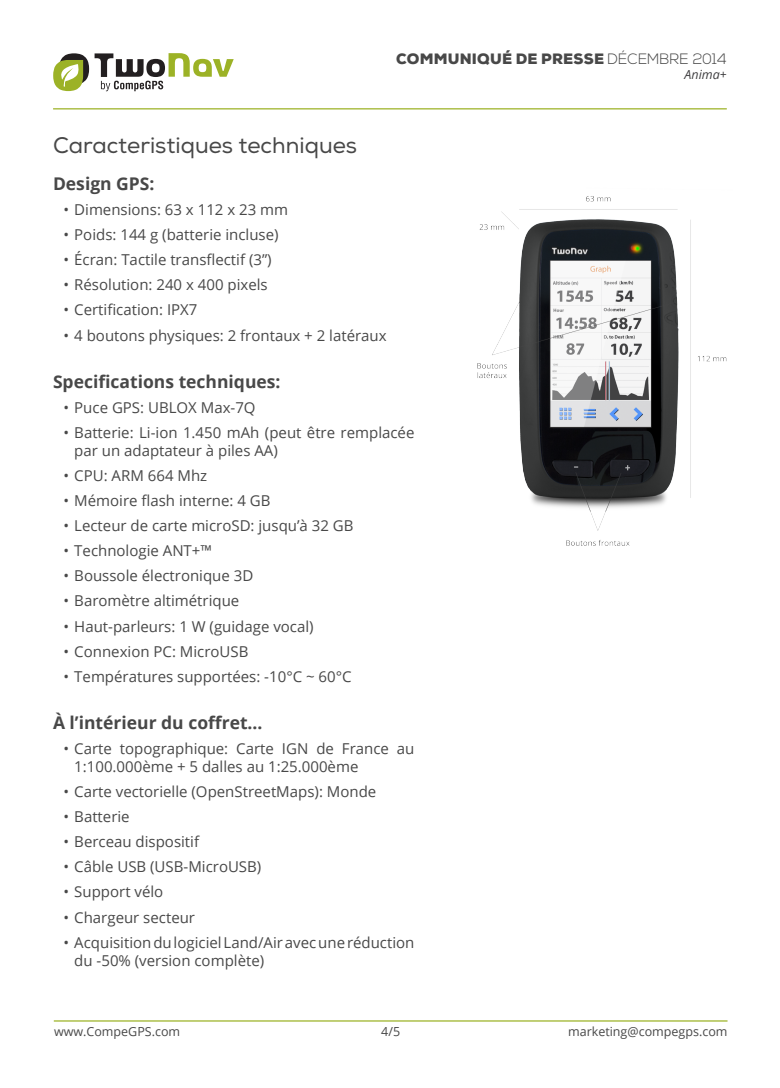
<style>
.page{position:relative;width:780px;height:1088px;background:#fff}
.page>*{position:absolute;margin:0;border:0;box-sizing:border-box;transform-origin:0 0}
.P1_justificado{font:22.5px "Nexa";color:#484848}
.P1_justificado-2{font:700 17.5px "Open Sans";color:#484848}
.t1{font:15px/18px "Open Sans";color:#484848}
.t2{font:900 15px "Nexa";letter-spacing:.015em;color:#484848}
.t3{font:12.5px "Open Sans";color:#484848}
.t4{font:italic 12.5px "Open Sans";color:#414042}
.s1{font-weight:300}
</style>
<div class="page">
<svg style="left:95px;top:53px;width:139px;height:38px"></svg>
<svg style="left:53px;top:53px;width:36px;height:38px"></svg>
<hr style="left:53px;top:108px;width:673px;height:1px;background:#9cb226">
<hr style="left:54px;top:1020px;width:673px;height:1px;background:#9cb226">
<img style="left:477px;top:196px;width:250px;height:350px">
<p class="t2" style="left:396px;top:50px;width:332px">COMMUNIQUÉ DE PRESSE <span class="s1">DÉCEMBRE 2014</span></p>
<p class="t4" style="left:684px;top:66px;width:44px">Anima+</p>
<p class="P1_justificado" style="left:53px;top:132px;width:305px">Caracteristiques techniques</p>
<p class="P1_justificado-2" style="left:53px;top:171px;width:103px">Design GPS:</p>
<p class="t1" style="left:64px;top:200px;width:226px">• Dimensions: 63 x 112 x 23 mm</p>
<p class="t1" style="left:64px;top:225px;width:216px">• Poids: 144 g (batterie incluse)</p>
<p class="t1" style="left:64px;top:250px;width:209px">• Écran: Tactile transflectif (3”)</p>
<p class="t1" style="left:64px;top:275px;width:206px">• Résolution: 240 x 400 pixels</p>
<p class="t1" style="left:64px;top:301px;width:135px">• Certification: IPX7</p>
<p class="t1" style="left:64px;top:326px;width:324px">• 4 boutons physiques: 2 frontaux + 2 latéraux</p>
<p class="P1_justificado-2" style="left:53px;top:369px;width:229px">Specifications techniques:</p>
<p class="t1" style="left:64px;top:398px;width:193px">• Puce GPS: UBLOX Max-7Q</p>
<p class="t1" style="left:74px;top:423px;width:341px;text-indent:-11px">• Batterie: Li-ion 1.450 mAh (peut être remplacée par un adaptateur à piles AA)</p>
<p class="t1" style="left:64px;top:466px;width:145px">• CPU: ARM 664 Mhz</p>
<p class="t1" style="left:64px;top:491px;width:208px">• Mémoire flash interne: 4 GB</p>
<p class="t1" style="left:64px;top:516px;width:291px">• Lecteur de carte microSD: jusqu’à 32 GB</p>
<p class="t1" style="left:64px;top:541px;width:150px">• Technologie ANT+™</p>
<p class="t1" style="left:64px;top:566px;width:191px">• Boussole électronique 3D</p>
<p class="t1" style="left:64px;top:592px;width:177px">• Baromètre altimétrique</p>
<p class="t1" style="left:64px;top:617px;width:251px">• Haut-parleurs: 1 W (guidage vocal)</p>
<p class="t1" style="left:64px;top:642px;width:186px">• Connexion PC: MicroUSB</p>
<p class="t1" style="left:64px;top:667px;width:289px">• Températures supportées: -10°C ~ 60°C</p>
<p class="P1_justificado-2" style="left:53px;top:710px;width:211px">À l’intérieur du coffret…</p>
<p class="t1" style="left:74px;top:739px;width:341px;text-indent:-11px">• Carte topographique: Carte IGN de France au<br>1:100.000ème + 5 dalles au 1:25.000ème</p>
<p class="t1" style="left:64px;top:782px;width:314px">• Carte vectorielle (OpenStreetMaps): Monde</p>
<p class="t1" style="left:64px;top:807px;width:68px">• Batterie</p>
<p class="t1" style="left:64px;top:832px;width:137px">• Berceau dispositif</p>
<p class="t1" style="left:64px;top:857px;width:199px">• Câble USB (USB-MicroUSB)</p>
<p class="t1" style="left:64px;top:882px;width:101px">• Support vélo</p>
<p class="t1" style="left:64px;top:908px;width:133px">• Chargeur secteur</p>
<p class="t1" style="left:74px;top:933px;width:342px;text-indent:-11px">• Acquisition du logiciel Land/Air avec une réduction du -50% (version complète)</p>
<p class="t3" style="left:54px;top:1022px;width:128px">www.CompeGPS.com</p>
<p class="t3" style="left:381px;top:1022px;width:20px">4/5</p>
<p class="t3" style="left:568px;top:1022px;width:161px">marketing@compegps.com</p>
</div>
